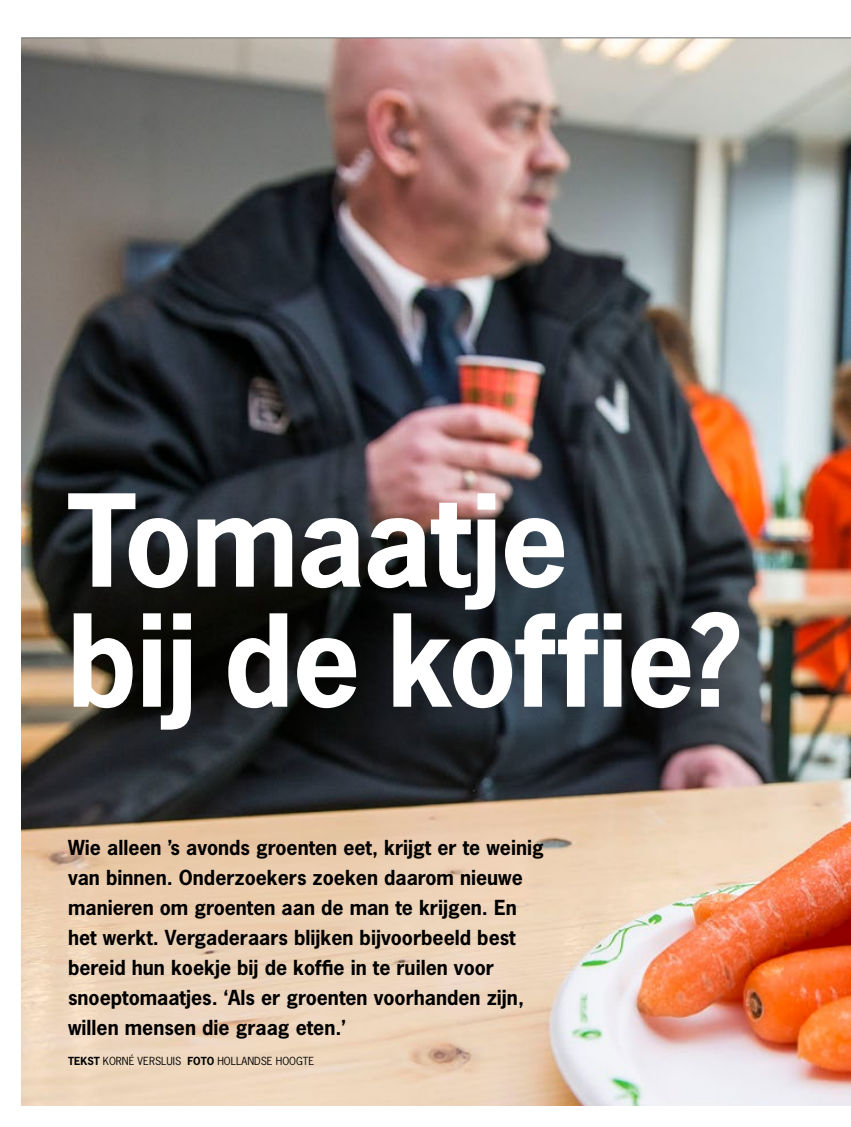
<style>
.page{position:relative;width:851px;height:1127px;background:#fff}
.page>*{position:absolute;margin:0;border:0;box-sizing:border-box;transform-origin:0 0}
.t1{font:700 120px/120px "News Gothic Std";letter-spacing:-.01em;color:#fff}
.t2{font:700 19.5px/30px "News Gothic Std";color:#000}
.t3{font:10.5px "News Gothic Std";color:#000}
.s1{font-weight:700}
</style>
<div class="page">
<img style="left:21px;top:39px;width:829px;height:1067px">
<svg style="left:21px;top:37px;width:829px;height:2px"></svg>
<h1 class="t1" style="left:67px;top:479px;width:676px">Tomaatje<br>bij de koffie?</h1>
<p class="t2" style="left:68px;top:832px;width:477px">Wie alleen ’s avonds groenten eet, krijgt er te weinig van binnen. Onderzoekers zoeken daarom nieuwe manieren om groenten aan de man te krijgen. En het werkt. Vergaderaars blijken bijvoorbeeld best bereid hun koekje bij de koffie in te ruilen voor snoeptomaatjes. ‘Als er groenten voorhanden zijn, willen mensen die graag eten.’</p>
<p class="t3" style="left:68px;top:1054px;width:248px"><span class="s1">TEKST</span> KORNÉ VERSLUIS <span class="s1">FOTO</span> HOLLANDSE HOOGTE</p>
</div>
